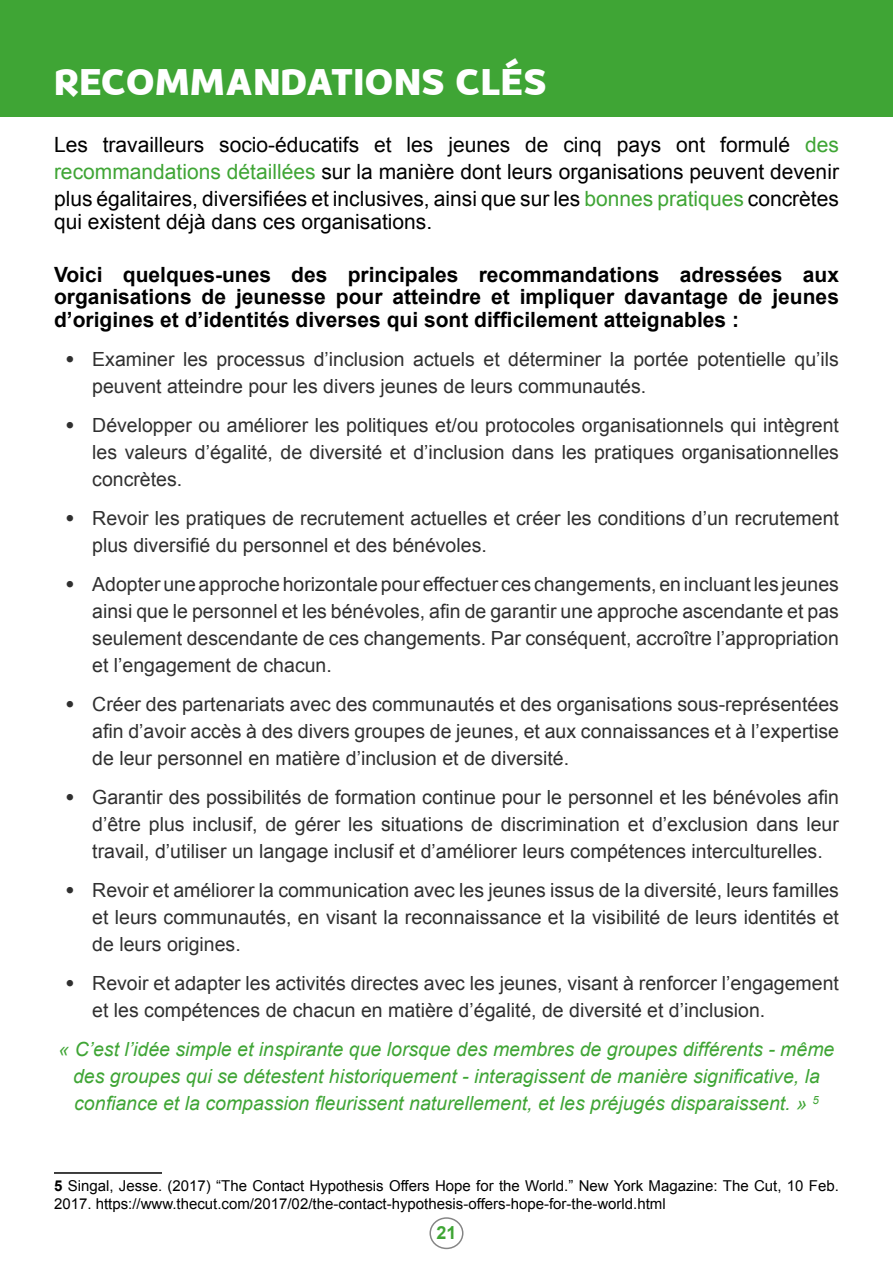
<style>
.page{position:relative;width:893px;height:1263px;background:#fff}
.page>*{position:absolute;margin:0;border:0;box-sizing:border-box;transform-origin:0 0}
.t1{font:40.5px "Braah One";color:#fff}
.t2{font:21px/27px "Arial";color:#000;text-align:justify}
.t3{font:700 21px/22.6px "Arial";color:#000;text-align:justify}
.t4{font:19.5px/27px "Arial";color:#303030;text-align:justify}
.t5{font:italic 19.5px/27px "Arial";color:#3fa535;text-align:center}
.t6{font:700 18px "Arial";color:#3fa535}
.t7{font:15px/18px "Arial";color:#000}
.s1{color:#3fa535}
.s2{font-weight:900}
.s3{font-weight:700}
</style>
<div class="page">
<div style="left:429px;top:1217px;width:34px;height:32px;border:2px solid #000;border-radius:50%"></div>
<div style="left:0;top:0;width:893px;height:116px;background:#3fa535"></div>
<hr style="left:54px;top:1172px;width:108px;height:2px;background:#000">
<h1 class="t1" style="left:54px;top:58px;width:494px">RECOMMANDATIONS CLÉS</h1>
<p class="t2" style="left:54px;top:132px;width:786px">Les travailleurs socio-éducatifs et les jeunes de cinq pays ont formulé <span class="s1">des recommandations détaillées</span> sur la manière dont leurs organisations peuvent devenir plus égalitaires, diversifiées et inclusives, ainsi que sur les <span class="s1">bonnes pratiques</span> concrètes</p>
<p class="t2" style="left:54px;top:208px;width:380px">qui existent déjà dans ces organisations.</p>
<p class="t3" style="left:54px;top:264px;width:786px">Voici quelques-unes des principales recommandations adressées aux organisations de jeunesse pour atteindre et impliquer davantage de jeunes d’origines et d’identités diverses qui sont difficilement atteignables :</p>
<p class="t4" style="left:92px;top:346px;width:748px;text-indent:-27px"><span class="s2">•</span> Examiner les processus d’inclusion actuels et déterminer la portée potentielle qu’ils peuvent atteindre pour les divers jeunes de leurs communautés.</p>
<p class="t4" style="left:92px;top:412px;width:748px;text-indent:-27px"><span class="s2">•</span> Développer ou améliorer les politiques et/ou protocoles organisationnels qui intègrent les valeurs d’égalité, de diversité et d’inclusion dans les pratiques organisationnelles concrètes.</p>
<p class="t4" style="left:92px;top:505px;width:748px;text-indent:-27px"><span class="s2">•</span> Revoir les pratiques de recrutement actuelles et créer les conditions d’un recrutement plus diversifié du personnel et des bénévoles.</p>
<p class="t4" style="left:92px;top:571px;width:748px;text-indent:-27px"><span class="s2">•</span> Adopter une approche horizontale pour effectuer ces changements, en incluant les jeunes ainsi que le personnel et les bénévoles, afin de garantir une approche ascendante et pas seulement descendante de ces changements. Par conséquent, accroître l’appropriation et l’engagement de chacun.</p>
<p class="t4" style="left:92px;top:691px;width:748px;text-indent:-27px"><span class="s2">•</span> Créer des partenariats avec des communautés et des organisations sous-représentées afin d’avoir accès à des divers groupes de jeunes, et aux connaissances et à l’expertise de leur personnel en matière d’inclusion et de diversité.</p>
<p class="t4" style="left:92px;top:784px;width:748px;text-indent:-27px"><span class="s2">•</span> Garantir des possibilités de formation continue pour le personnel et les bénévoles afin d’être plus inclusif, de gérer les situations de discrimination et d’exclusion dans leur travail, d’utiliser un langage inclusif et d’améliorer leurs compétences interculturelles.</p>
<p class="t4" style="left:92px;top:877px;width:748px;text-indent:-27px"><span class="s2">•</span> Revoir et améliorer la communication avec les jeunes issus de la diversité, leurs familles et leurs communautés, en visant la reconnaissance et la visibilité de leurs identités et de leurs origines.</p>
<p class="t4" style="left:92px;top:970px;width:748px;text-indent:-27px"><span class="s2">•</span> Revoir et adapter les activités directes avec les jeunes, visant à renforcer l’engagement et les compétences de chacun en matière d’égalité, de diversité et d’inclusion.</p>
<p class="t5" style="left:58px;top:1036px;width:777px">« C’est l’idée simple et inspirante que lorsque des membres de groupes différents - même des groupes qui se détestent historiquement - interagissent de manière significative, la confiance et la compassion fleurissent naturellement, et les préjugés disparaissent. » <sup>5</sup></p>
<p class="t7" style="left:54px;top:1177px;width:786px"><span class="s3">5</span> Singal, Jesse. (2017) “The Contact Hypothesis Offers Hope for the World.” New York Magazine: The Cut, 10 Feb.<br>2017. https://www.thecut.com/2017/02/the-contact-hypothesis-offers-hope-for-the-world.html</p>
<p class="t6" style="left:436px;top:1221px;width:22px">21</p>
</div>
